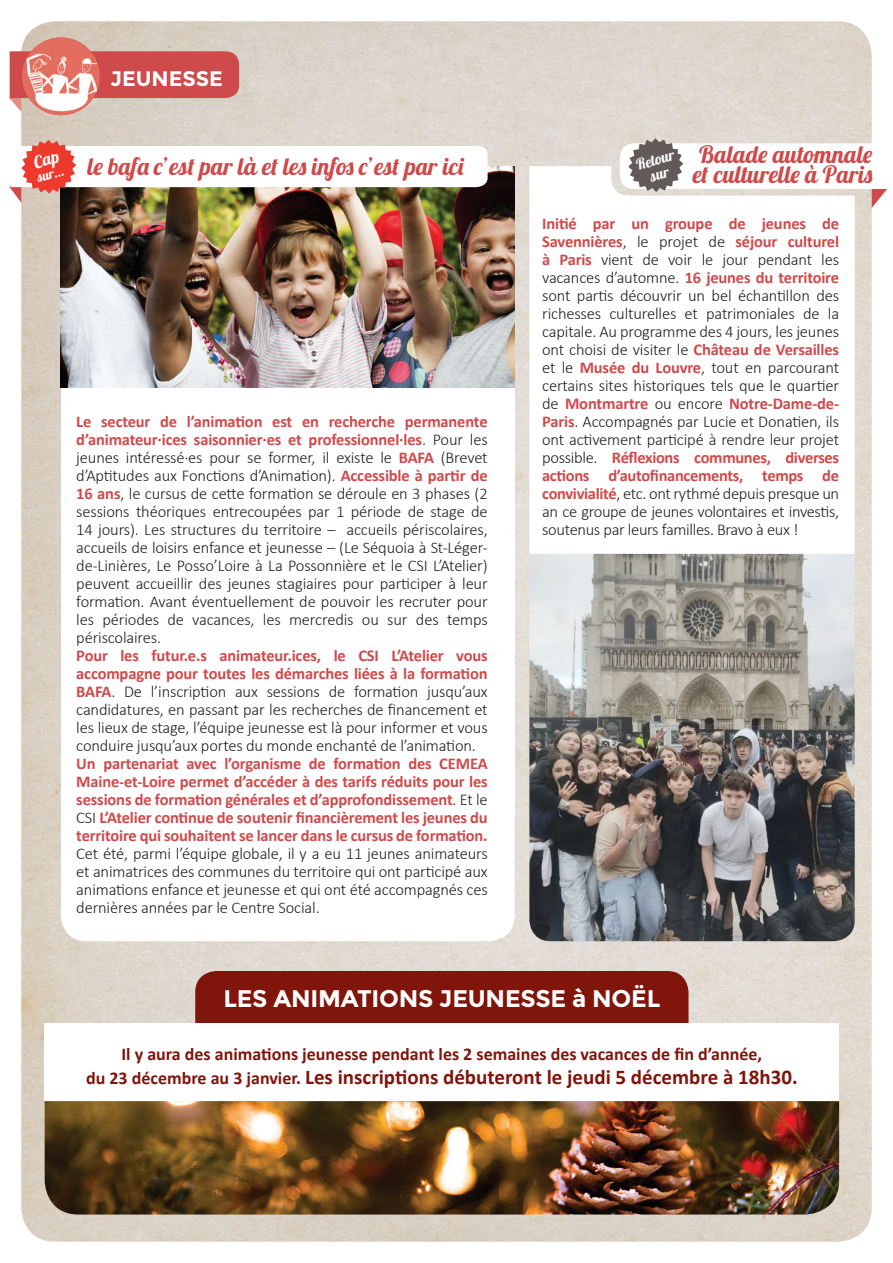
<style>
.page{position:relative;width:893px;height:1263px;background:#fff}
.page>*{position:absolute;margin:0;border:0;box-sizing:border-box;transform-origin:0 0}
.t1{font:24px/19.5px "Lobster 1.4";letter-spacing:.01em;color:#cf4a4b}
.t2{font:700 24px "Montserrat";color:#fff}
.t3{font:700 21px "Calibri";color:#80150b}
.t4{font:700 21px "Montserrat";color:#fff}
.t5{font:700 18px "Calibri";color:#80150b}
.t6{font:300 16.5px/18px "Calibri";letter-spacing:-.01em;color:#231f20;text-align:justify}
.t7{font:700 16.5px/18px "Calibri";letter-spacing:-.01em;color:#cf4a4b;text-align:justify}
.t8{font:15.15px/15.1px "Lobster 1.4";color:#fff;text-align:center}
.t9{font:13.5px "Lobster 1.4";color:#fff}
.s1{font-weight:700;color:#cf4a4b}
.s2{font-weight:300;color:#231f20}
.s3{font-size:18px}
</style>
<div class="page">
<img style="left:21px;top:21px;width:851px;height:1221px">
<svg style="left:529px;top:166px;width:326px;height:388px"></svg>
<div style="left:61px;top:388px;width:453px;height:430px;background:#fff"></div>
<div style="left:61px;top:729px;width:453px;height:212px;background:#fff;border-radius:26px"></div>
<img style="left:61px;top:167px;width:453px;height:221px">
<div style="left:195px;top:971px;width:493px;height:85px;background:#80150b;border-radius:21px"></div>
<svg style="left:10px;top:51px;width:229px;height:68px"></svg>
<img style="left:22px;top:37px;width:78px;height:78px;border-radius:39px">
<div style="left:45px;top:1023px;width:794px;height:78px;background:#fff"></div>
<img style="left:45px;top:1101px;width:794px;height:113px">
<svg style="left:620px;top:132px;width:270px;height:86px"></svg>
<img style="left:529px;top:554px;width:326px;height:387px">
<img style="left:10px;top:140px;width:479px;height:77px">
<p class="t4" style="left:110px;top:66px;width:114px">JEUNESSE</p>
<p class="t9" style="left:35px;top:169px;width:29px;rotate:-16deg">sur...</p>
<h1 class="t1" style="left:88px;top:156px;width:377px">le bafa c’est par là et les infos c’est par ici</h1>
<p class="t6" style="left:76px;top:412px;width:413px"><span class="s1">Le secteur de l’animation est en recherche permanente d’animateur·ices saisonnier·es et professionnel·les</span>. Pour les jeunes intéressé·es pour se former, il existe le <span class="s1">BAFA</span> (Brevet d’Aptitudes aux Fonctions d’Animation). <span class="s1">Accessible à partir de 16 ans</span>, le cursus de cette formation se déroule en 3 phases (2 sessions théoriques entrecoupées par 1 période de stage de 14 jours). Les structures du territoire – accueils périscolaires, accueils de loisirs enfance et jeunesse – (Le Séquoia à St-Léger&shy;de-Linières, Le Posso’Loire à La Possonnière et le CSI L’Atelier) peuvent accueillir des jeunes stagiaires pour participer à leur formation. Avant éventuellement de pouvoir les recruter pour les périodes de vacances, les mercredis ou sur des temps périscolaires.</p>
<p class="t6" style="left:76px;top:646px;width:413px"><span class="s1">Pour les futur.e.s animateur.ices, le CSI L’Atelier vous accompagne pour toutes les démarches liées à la formation BAFA</span>. De l’inscription aux sessions de formation jusqu’aux candidatures, en passant par les recherches de financement et les lieux de stage, l’équipe jeunesse est là pour informer et vous conduire jusqu’aux portes du monde enchanté de l’animation.</p>
<p class="t7" style="left:76px;top:754px;width:413px">Un partenariat avec l’organisme de formation des CEMEA Maine-et-Loire permet d’accéder à des tarifs réduits pour les sessions de formation générales et d’approfondissement<span class="s2">. Et le CSI</span> L’Atelier continue de soutenir financièrement les jeunes du territoire qui souhaitent se lancer dans le cursus de formation.</p>
<p class="t6" style="left:76px;top:844px;width:413px">Cet été, parmi l’équipe globale, il y a eu 11 jeunes animateurs et animatrices des communes du territoire qui ont participé aux animations enfance et jeunesse et qui ont été accompagnés ces dernières années par le Centre Social.</p>
<p class="t8" style="left:635px;top:157px;width:40px;rotate:-16deg">Retour sur</p>
<h1 class="t1" style="left:693px;top:145px;width:181px">Balade automnale et culturelle à Paris</h1>
<p class="t6" style="left:542px;top:214px;width:299px"><span class="s1">Initié par un groupe de jeunes de Savennières</span>, le projet de <span class="s1">séjour culturel à Paris</span> vient de voir le jour pendant les vacances d’automne. <span class="s1">16 jeunes du territoire </span>sont partis découvrir un bel échantillon des richesses culturelles et patrimoniales de la capitale. Au programme des 4 jours, les jeunes ont choisi de visiter le <span class="s1">Château de Versailles </span>et le <span class="s1">Musée du Louvre</span>, tout en parcourant certains sites historiques tels que le quartier de <span class="s1">Montmartre</span> ou encore <span class="s1">Notre-Dame-de-Paris</span>. Accompagnés par Lucie et Donatien, ils ont activement participé à rendre leur projet possible. <span class="s1">Réflexions communes, diverses actions d’autofinancements, temps de convivialité</span>, etc. ont rythmé depuis presque un an ce groupe de jeunes volontaires et investis, soutenus par leurs familles. Bravo à eux !</p>
<h1 class="t2" style="left:223px;top:984px;width:67px">LES ANIMATIONS</h1>
<h1 class="t2" style="left:439px;top:984px;width:30px">JEUNESSE</h1>
<h1 class="t2" style="left:572px;top:984px;width:90px">À NOËL</h1>
<p class="t5" style="left:121px;top:1041px;width:642px">Il y aura des animations jeunesse pendant les 2 semaines des vacances de fin d’année,</p>
<p class="t3" style="left:86px;top:1062px;width:713px"><span class="s3">du 23 décembre au 3 janvier.</span> Les inscriptions débuteront le jeudi 5 décembre à 18h30.</p>
</div>
